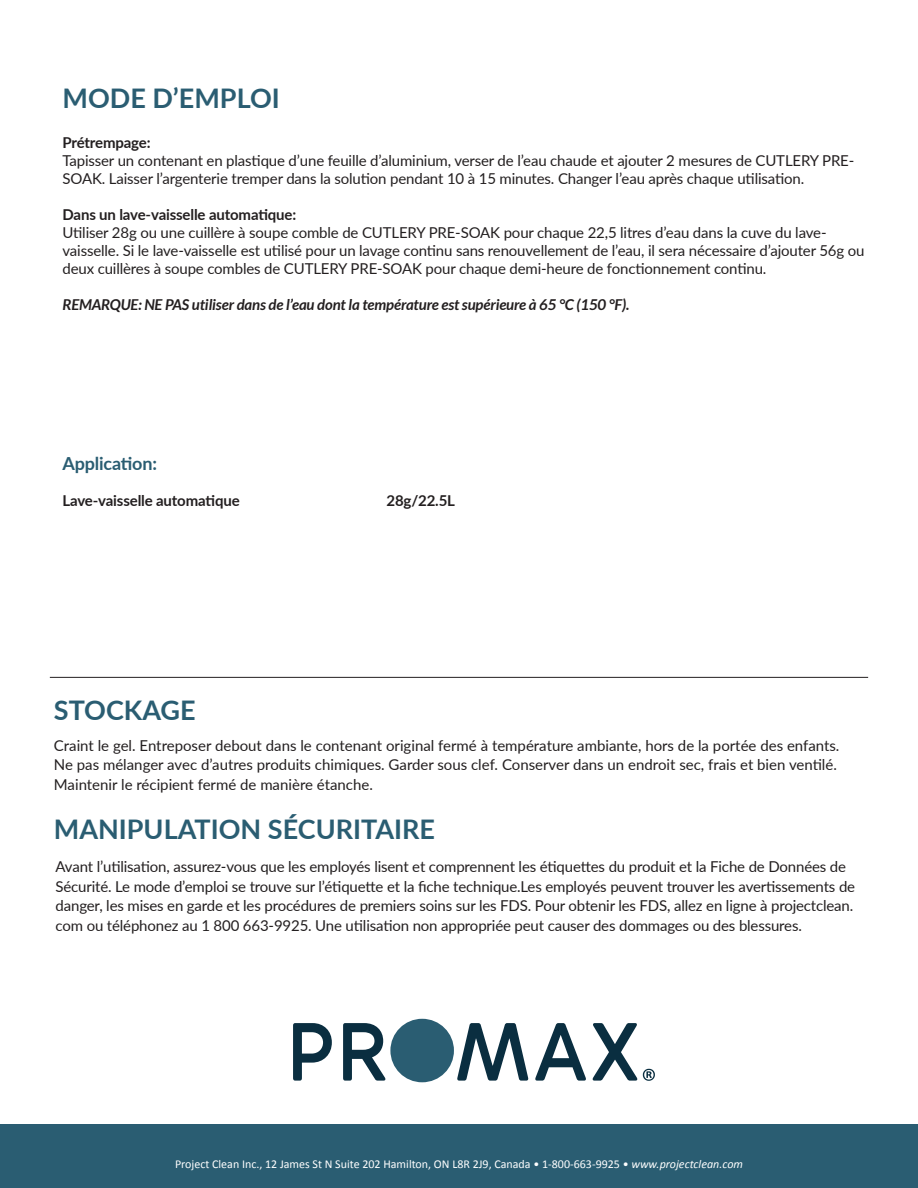
<style>
.page{position:relative;width:918px;height:1188px;background:#fff}
.page>*{position:absolute;margin:0;border:0;box-sizing:border-box;transform-origin:0 0}
.t1{font:700 27px "Lato";color:#2a5d72}
.t2{font:700 18px "Lato";letter-spacing:-.01em;color:#2a5d72}
.t3{font:15px/19.5px "Lato";letter-spacing:-.01em;color:#231f20}
.t4{font:700 15px "Lato";letter-spacing:-.01em;color:#231f20}
.t5{font:italic 700 15px "Lato";letter-spacing:-.01em;color:#231f20}
.t6{font:12px "Calibri";color:#fff}
.s1{font-style:italic}
</style>
<div class="page">
<hr style="left:50px;top:677px;width:818px;height:1px;background:#231f20">
<div style="left:0;top:1124px;width:918px;height:64px;background:#2a5d72"></div>
<svg style="left:293px;top:1023px;width:39px;height:58px"></svg>
<svg style="left:343px;top:1023px;width:43px;height:58px"></svg>
<svg style="left:457px;top:1023px;width:72px;height:58px"></svg>
<svg style="left:535px;top:1023px;width:51px;height:58px"></svg>
<svg style="left:592px;top:1023px;width:63px;height:58px"></svg>
<div style="left:390px;top:1019px;width:64px;height:63px;background:#2a5d72;border-radius:50%"></div>
<p class="t1" style="left:63px;top:78px;width:219px">MODE D’EMPLOI</p>
<p class="t4" style="left:63px;top:132px;width:90px">Prétrempage:</p>
<p class="t3" style="left:63px;top:151px;width:793px;line-height:18px">Tapisser un contenant en plastique d’une feuille d’aluminium, verser de l’eau chaude et ajouter 2 mesures de CUTLERY PRE-<br>SOAK. Laisser l’argenterie tremper dans la solution pendant 10 à 15 minutes. Changer l’eau après chaque utilisation.</p>
<p class="t4" style="left:63px;top:204px;width:235px">Dans un lave-vaisselle automatique:</p>
<p class="t3" style="left:63px;top:223px;width:803px;line-height:18px">Utiliser 28g ou une cuillère à soupe comble de CUTLERY PRE-SOAK pour chaque 22,5 litres d’eau dans la cuve du lave&shy;vaisselle. Si le lave-vaisselle est utilisé pour un lavage continu sans renouvellement de l’eau, il sera nécessaire d’ajouter 56g ou deux cuillères à soupe combles de CUTLERY PRE-SOAK pour chaque demi-heure de fonctionnement continu.</p>
<p class="t5" style="left:63px;top:296px;width:569px">REMARQUE: NE PAS utiliser dans de l’eau dont la température est supérieure à 65 °C (150 °F).</p>
<p class="t2" style="left:63px;top:450px;width:96px">Application:</p>
<p class="t4" style="left:63px;top:490px;width:179px">Lave-vaisselle automatique</p>
<p class="t4" style="left:387px;top:490px;width:70px">28g/22.5L</p>
<p class="t1" style="left:54px;top:691px;width:143px">STOCKAGE</p>
<p class="t3" style="left:54px;top:735px;width:787px">Craint le gel. Entreposer debout dans le contenant original fermé à température ambiante, hors de la portée des enfants.<br>Ne pas mélanger avec d’autres produits chimiques. Garder sous clef. Conserver dans un endroit sec, frais et bien ventilé.<br>Maintenir le récipient fermé de manière étanche.</p>
<p class="t1" style="left:54px;top:810px;width:383px">MANIPULATION SÉCURITAIRE</p>
<p class="t3" style="left:56px;top:856px;width:801px">Avant l’utilisation, assurez-vous que les employés lisent et comprennent les étiquettes du produit et la Fiche de Données de Sécurité. Le mode d’emploi se trouve sur l’étiquette et la fiche technique.Les employés peuvent trouver les avertissements de danger, les mises en garde et les procédures de premiers soins sur les FDS. Pour obtenir les FDS, allez en ligne à projectclean. com ou téléphonez au 1 800 663-9925. Une utilisation non appropriée peut causer des dommages ou des blessures.</p>
<p class="t6" style="left:175px;top:1157px;width:569px">Project Clean Inc., 12 James St N Suite 202 Hamilton, ON L8R 2J9, Canada • 1-800-663-9925 • <span class="s1">www.projectclean.com</span></p>
</div>
